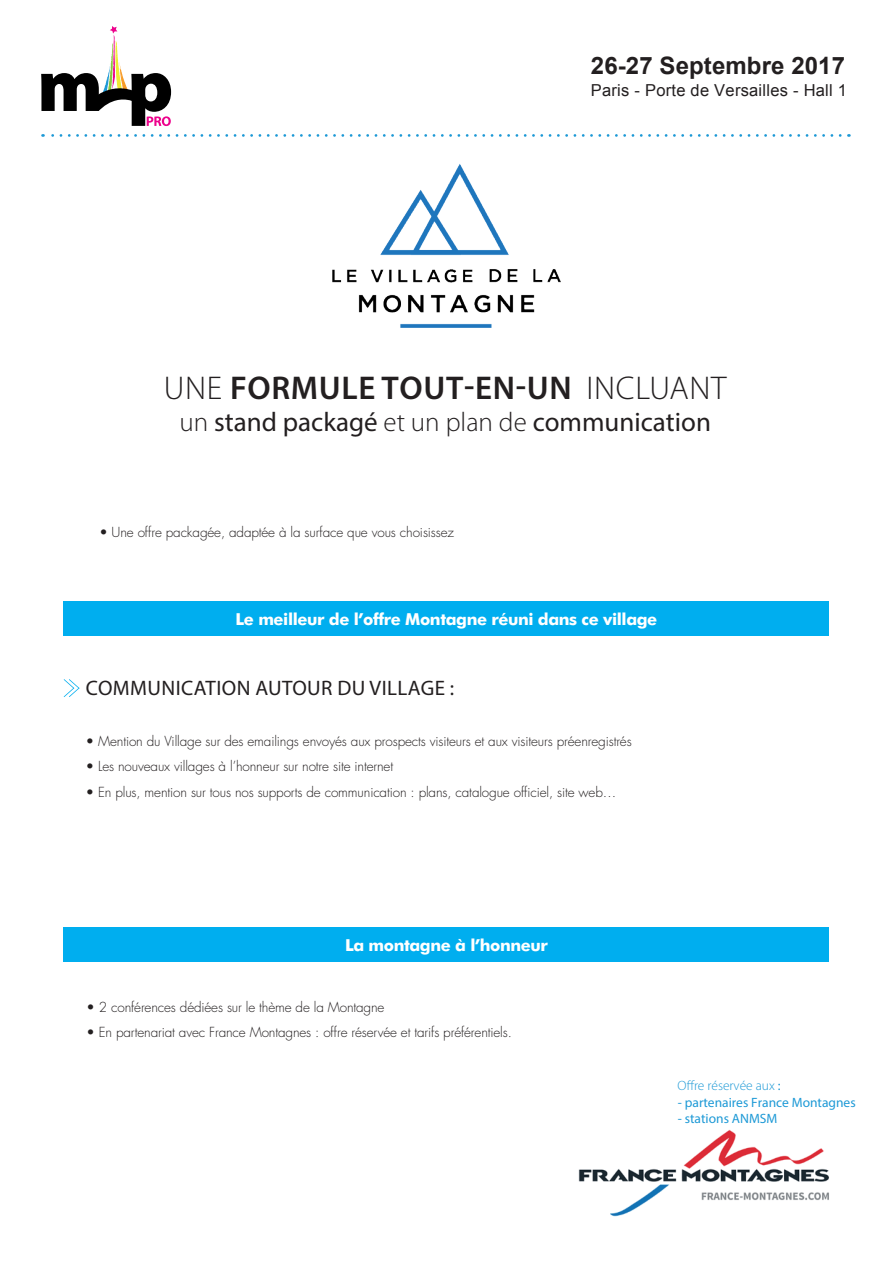
<style>
.page{position:relative;width:893px;height:1263px;background:#fff}
.page>*{position:absolute;margin:0;border:0;box-sizing:border-box;transform-origin:0 0}
.t1{font:600 33px "Myriad Pro";letter-spacing:.02em;color:#231f20}
.t2{font:27px "Myriad Pro";color:#231f20}
.t3{font:700 24px "Arial";letter-spacing:.005em;color:#231f20}
.t4{font:21px "Myriad Pro";letter-spacing:.02em;color:#231f20}
.t5{font:700 16.5px "Futura BT";letter-spacing:-.025em;color:#fff}
.t6{font:16.5px "Arial";letter-spacing:.015em;color:#231f20}
.t7{font:300 13.5px "Futura";letter-spacing:-.01em;color:#231f20}
.t8{font:13.5px "Myriad Pro";color:#1d99d6}
.t9{font:300 13.5px "Myriad Pro";color:#1d99d6}
.s1{font-weight:300}
.s2{font-weight:400}
</style>
<div class="page">
<svg style="left:43px;top:134px;width:797px;height:3px"></svg>
<svg style="left:41px;top:26px;width:130px;height:100px"></svg>
<svg style="left:64px;top:679px;width:15px;height:18px"></svg>
<img style="left:333px;top:164px;width:227px;height:164px">
<div style="left:64px;top:601px;width:765px;height:34px;background:#00aeef"></div>
<div style="left:64px;top:927px;width:765px;height:34px;background:#00aeef"></div>
<img style="left:578px;top:1129px;width:251px;height:88px">
<h3 class="t3" style="left:591px;top:50px;width:256px">26-27 Septembre 2017</h3>
<p class="t6" style="left:591px;top:80px;width:258px">Paris - Porte de Versailles - Hall 1</p>
<h1 class="t1" style="left:164px;top:369px;width:564px"><span class="s1">Une</span> FORMULE TOUT-EN-UN <span class="s1">inclUant</span></h1>
<h2 class="t2" style="left:179px;top:405px;width:533px"><span class="s1">un</span> stand packagé <span class="s1">et un plan de</span> communication</h2>
<p class="t7" style="left:99px;top:523px;width:356px">• Une offre packagée, adaptée à la surface que vous choisissez</p>
<p class="t5" style="left:236px;top:609px;width:423px">Le meilleur de l’offre Montagne réuni dans ce village</p>
<h3 class="t4" style="left:86px;top:676px;width:184px">COMMUNICATION autou</h3>
<h3 class="t4" style="left:321px;top:676px;width:134px">r du village :</h3>
<p class="t7" style="left:86px;top:732px;width:547px">• Mention du Village sur des emailings envoyés aux prospects visiteurs et aux visiteurs préenregistrés</p>
<p class="t7" style="left:86px;top:757px;width:309px">• Les nouveaux villages à l’honneur sur notre site internet</p>
<p class="t7" style="left:86px;top:783px;width:532px">• En plus, mention sur tous nos supports de communication : plans, catalogue officiel, site web…</p>
<p class="t5" style="left:345px;top:935px;width:204px">La montagne à l’honneur</p>
<p class="t7" style="left:87px;top:998px;width:299px">• 2 conférences dédiées sur le thème de la Montagne</p>
<p class="t7" style="left:87px;top:1024px;width:427px">• En partenariat avec France Montagnes : offre réservée et tarifs préférentiels.</p>
<p class="t9" style="left:678px;top:1078px;width:104px">Offre réservée aux <span class="s2">:</span></p>
<p class="t8" style="left:678px;top:1094px;width:179px">- partenaires France Montagnes</p>
<p class="t8" style="left:678px;top:1110px;width:101px">- stations ANMSM</p>
</div>
